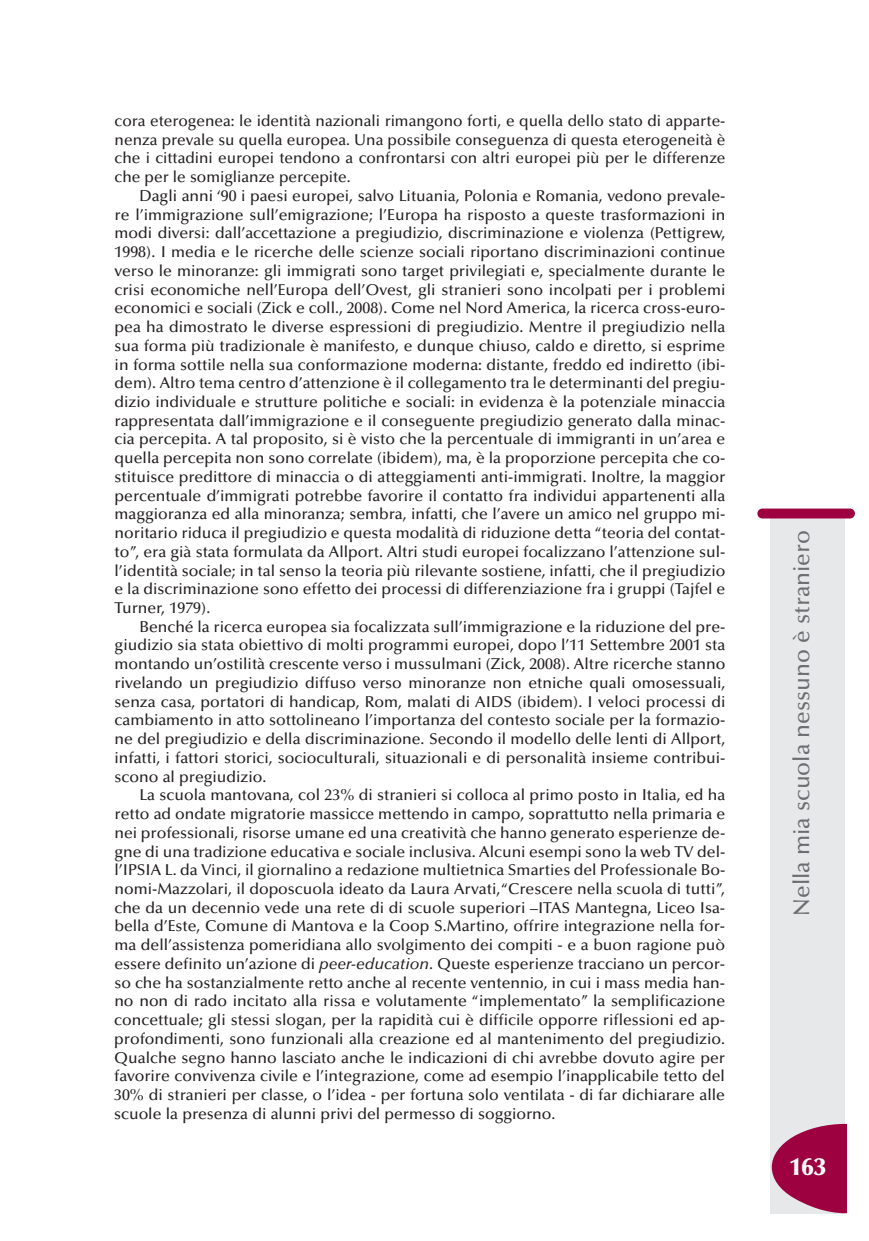
<style>
.page{position:relative;width:869px;height:1241px;background:#fff}
.page>*{position:absolute;margin:0;border:0;box-sizing:border-box;transform-origin:0 0}
.t1{font:900 24.5px "Optima";color:#fff}
.t2{font:500 22.75px "Optima";color:#6c6d70}
.t3{font:500 15.75px/18.7px "Optima";color:#231f20;text-align:justify}
.s1{font-style:italic}
</style>
<div class="page">
<div style="left:770px;top:516px;width:74px;height:697px;background:#e7e8e9"></div>
<div style="left:757px;top:508px;width:97px;height:10px;background:#9d0140;border-radius:5px"></div>
<svg style="left:771px;top:1123px;width:76px;height:89px"></svg>
<p class="t3" style="left:115px;top:113px;width:612px">cora eterogenea: le identità nazionali rimangono forti, e quella dello stato di apparte&shy;nenza prevale su quella europea. Una possibile conseguenza di questa eterogeneità è che i cittadini europei tendono a confrontarsi con altri europei più per le differenze che per le somiglianze percepite.</p>
<p class="t3" style="left:114px;top:188px;width:612px;text-indent:25px">Dagli anni ‘90 i paesi europei, salvo Lituania, Polonia e Romania, vedono prevale&shy;re l’immigrazione sull’emigrazione; l’Europa ha risposto a queste trasformazioni in modi diversi: dall’accettazione a pregiudizio, discriminazione e violenza (Pettigrew, 1998). I media e le ricerche delle scienze sociali riportano discriminazioni continue verso le minoranze: gli immigrati sono target privilegiati e, specialmente durante le crisi economiche nell’Europa dell’Ovest, gli stranieri sono incolpati per i problemi economici e sociali (Zick e coll., 2008). Come nel Nord America, la ricerca cross-euro&shy;pea ha dimostrato le diverse espressioni di pregiudizio. Mentre il pregiudizio nella sua forma più tradizionale è manifesto, e dunque chiuso, caldo e diretto, si esprime in forma sottile nella sua conformazione moderna: distante, freddo ed indiretto (ibi&shy;dem). Altro tema centro d’attenzione è il collegamento tra le determinanti del pregiu&shy;dizio individuale e strutture politiche e sociali: in evidenza è la potenziale minaccia rappresentata dall’immigrazione e il conseguente pregiudizio generato dalla minac&shy;cia percepita. A tal proposito, si è visto che la percentuale di immigranti in un’area e quella percepita non sono correlate (ibidem), ma, è la proporzione percepita che co&shy;stituisce predittore di minaccia o di atteggiamenti anti-immigrati. Inoltre, la maggior percentuale d’immigrati potrebbe favorire il contatto fra individui appartenenti alla maggioranza ed alla minoranza; sembra, infatti, che l’avere un amico nel gruppo mi&shy;noritario riduca il pregiudizio e questa modalità di riduzione detta “teoria del contat&shy;to”, era già stata formulata da Allport. Altri studi europei focalizzano l’attenzione sul&shy;l’identità sociale; in tal senso la teoria più rilevante sostiene, infatti, che il pregiudizio e la discriminazione sono effetto dei processi di differenziazione fra i gruppi (Tajfel e Turner, 1979).</p>
<p class="t3" style="left:114px;top:618px;width:612px;text-indent:25px">Benché la ricerca europea sia focalizzata sull’immigrazione e la riduzione del pre&shy;giudizio sia stata obiettivo di molti programmi europei, dopo l’11 Settembre 2001 sta montando un’ostilità crescente verso i mussulmani (Zick, 2008). Altre ricerche stanno rivelando un pregiudizio diffuso verso minoranze non etniche quali omosessuali, senza casa, portatori di handicap, Rom, malati di AIDS (ibidem). I veloci processi di cambiamento in atto sottolineano l’importanza del contesto sociale per la formazio&shy;ne del pregiudizio e della discriminazione. Secondo il modello delle lenti di Allport, infatti, i fattori storici, socioculturali, situazionali e di personalità insieme contribui&shy;scono al pregiudizio.</p>
<p class="t3" style="left:114px;top:787px;width:612px;text-indent:25px">La scuola mantovana, col 23% di stranieri si colloca al primo posto in Italia, ed ha retto ad ondate migratorie massicce mettendo in campo, soprattutto nella primaria e nei professionali, risorse umane ed una creatività che hanno generato esperienze de&shy;gne di una tradizione educativa e sociale inclusiva. Alcuni esempi sono la web TV del&shy;l’IPSIA L. da Vinci, il giornalino a redazione multietnica Smarties del Professionale Bo&shy;nomi-Mazzolari, il doposcuola ideato da Laura Arvati,“Crescere nella scuola di tutti”, che da un decennio vede una rete di di scuole superiori –ITAS Mantegna, Liceo Isa&shy;bella d’Este, Comune di Mantova e la Coop S.Martino, offrire integrazione nella for&shy;ma dell’assistenza pomeridiana allo svolgimento dei compiti - e a buon ragione può essere definito un’azione di <span class="s1">peer-education</span>. Queste esperienze tracciano un percor&shy;so che ha sostanzialmente retto anche al recente ventennio, in cui i mass media han&shy;no non di rado incitato alla rissa e volutamente “implementato” la semplificazione concettuale; gli stessi slogan, per la rapidità cui è difficile opporre riflessioni ed ap&shy;profondimenti, sono funzionali alla creazione ed al mantenimento del pregiudizio.<br>Qualche segno hanno lasciato anche le indicazioni di chi avrebbe dovuto agire per favorire convivenza civile e l’integrazione, come ad esempio l’inapplicabile tetto del 30% di stranieri per classe, o l’idea - per fortuna solo ventilata - di far dichiarare alle scuole la presenza di alunni privi del permesso di soggiorno.</p>
<h2 class="t2" style="left:792px;top:915px;width:387px;rotate:-90deg">Nella mia scuola nessuno è straniero</h2>
<h1 class="t1" style="left:789px;top:1156px;width:38px">163</h1>
</div>
